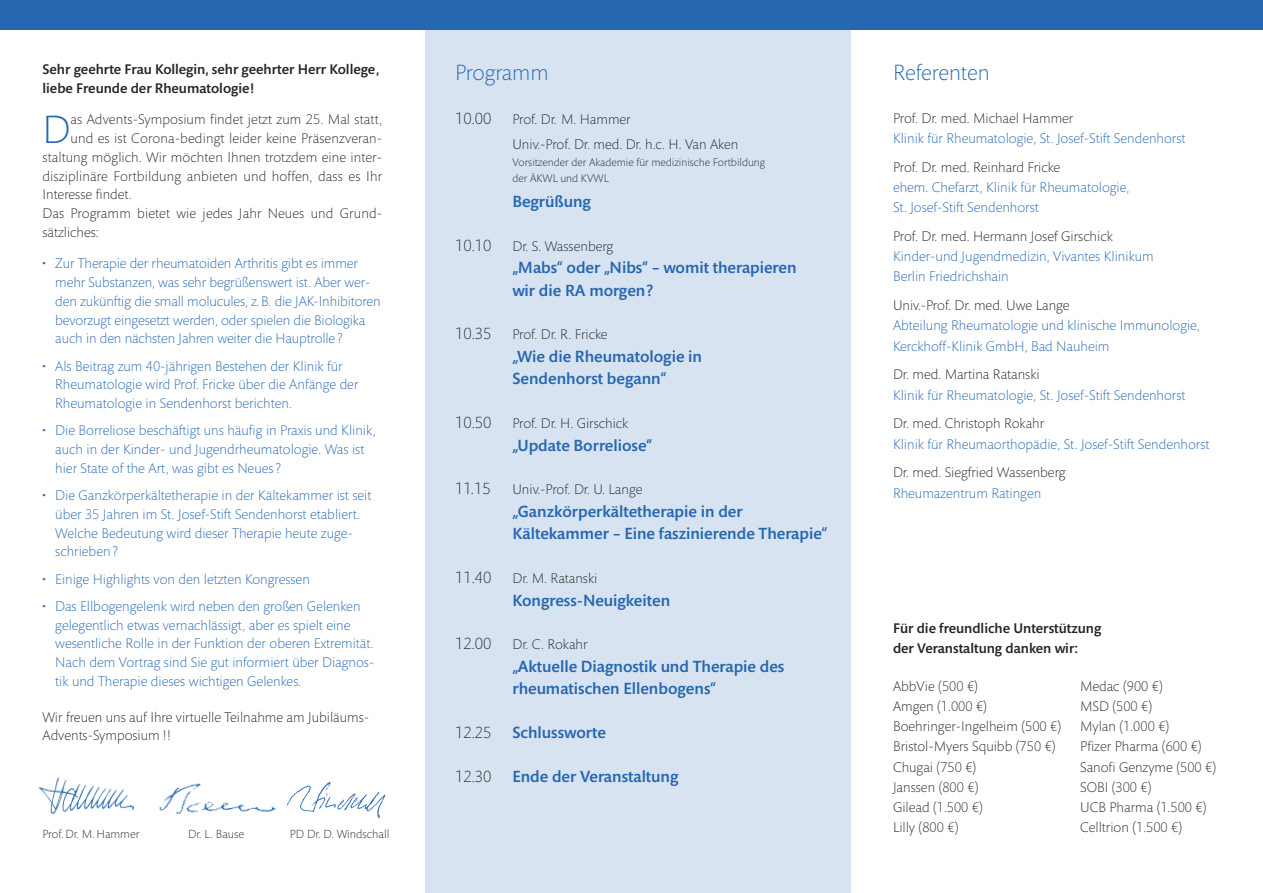
<style>
.page{position:relative;width:1263px;height:893px;background:#fff}
.page>*{position:absolute;margin:0;border:0;box-sizing:border-box;transform-origin:0 0}
.t1{font:300 40.2px "Mundo Sans Pro";color:#2567b0}
.t2{font:300 22.5px "Mundo Sans Pro";color:#2567b0}
.t3{font:500 16.5px/22.5px "Mundo Sans Pro";color:#2567b0}
.t4{font:300 16.5px "Mundo Sans Pro";color:#272627}
.t5{font:300 14.25px/18.8px "Mundo Sans Pro";color:#2567b0}
.t6{font:300 14.25px/20.2px "Mundo Sans Pro";color:#272627}
.t7{font:500 14.25px/19.5px "Mundo Sans Pro";color:#272627}
.t8{font:300 12px "Mundo Sans Pro";color:#272627}
.t9{font:300 11.25px/16.5px "Mundo Sans Pro";color:#272627}
</style>
<div class="page">
<div style="left:425px;top:0;width:425px;height:893px;background:#d8e3f1"></div>
<div style="left:0;top:0;width:1263px;height:30px;background:#2567b0"></div>
<img style="left:37px;top:777px;width:98px;height:38px">
<img style="left:159px;top:783px;width:117px;height:31px">
<img style="left:286px;top:782px;width:100px;height:37px">
<p class="t7" style="left:43px;top:61px;width:338px">Sehr geehrte Frau Kollegin, sehr geehrter Herr Kollege,</p>
<h2 class="t2" style="left:455px;top:64px;width:95px">Programm</h2>
<p class="t7" style="left:43px;top:80px;width:214px">liebe Freunde der Rheumatologie!</p>
<h1 class="t1" style="left:43px;top:114px;width:30px">D</h1>
<p class="t6" style="left:70px;top:111px;width:313px">as Advents-Symposium findet jetzt zum 25. Mal statt,</p>
<p class="t4" style="left:455px;top:112px;width:38px">10.00</p>
<p class="t6" style="left:512px;top:108px;width:227px;line-height:25px">Prof. Dr. M. Hammer<br>Univ.-Prof. Dr. med. Dr. h.c. H. Van Aken</p>
<p class="t9" style="left:512px;top:155px;width:254px">Vorsitzender der Akademie für medizinische Fortbildung der ÄKWL und KVWL</p>
<p class="t3" style="left:512px;top:192px;width:80px">Begrüßung</p>
<p class="t4" style="left:455px;top:239px;width:38px">10.10</p>
<p class="t6" style="left:512px;top:237px;width:102px">Dr. S. Wassenberg</p>
<p class="t3" style="left:512px;top:258px;width:286px">„Mabs“ oder „Nibs“ – womit therapieren wir die RA morgen?</p>
<p class="t4" style="left:455px;top:328px;width:38px">10.35</p>
<p class="t6" style="left:512px;top:326px;width:97px">Prof. Dr. R. Fricke</p>
<p class="t3" style="left:512px;top:347px;width:191px">„Wie die Rheumatologie in<br>Sendenhorst begann“</p>
<p class="t4" style="left:455px;top:416px;width:38px">10.50</p>
<p class="t6" style="left:512px;top:415px;width:117px">Prof. Dr. H. Girschick</p>
<p class="t3" style="left:512px;top:435px;width:141px">„Update Borreliose“</p>
<p class="t4" style="left:455px;top:483px;width:37px">11.15</p>
<p class="t6" style="left:512px;top:481px;width:132px">Univ.-Prof. Dr. U. Lange</p>
<p class="t3" style="left:512px;top:502px;width:317px">„Ganzkörperkältetherapie in der<br>Kältekammer – Eine faszinierende Therapie“</p>
<p class="t4" style="left:455px;top:571px;width:38px">11.40</p>
<p class="t6" style="left:512px;top:570px;width:86px">Dr. M. Ratanski</p>
<p class="t3" style="left:512px;top:590px;width:159px">Kongress-Neuigkeiten</p>
<p class="t4" style="left:455px;top:638px;width:38px">12.00</p>
<p class="t6" style="left:512px;top:636px;width:77px">Dr. C. Rokahr</p>
<p class="t3" style="left:512px;top:657px;width:273px">„Aktuelle Diagnostik und Therapie des rheumatischen Ellenbogens“</p>
<p class="t4" style="left:455px;top:726px;width:38px">12.25</p>
<p class="t3" style="left:512px;top:723px;width:95px">Schlussworte</p>
<p class="t4" style="left:455px;top:770px;width:38px">12.30</p>
<p class="t3" style="left:512px;top:767px;width:168px">Ende der Veranstaltung</p>
<p class="t6" style="left:70px;top:130px;width:313px">und es ist Corona-bedingt leider keine Präsenzveran-</p>
<p class="t6" style="left:43px;top:148px;width:341px">staltung möglich. Wir möchten Ihnen trotzdem eine inter-</p>
<p class="t6" style="left:43px;top:167px;width:341px">disziplinäre Fortbildung anbieten und hoffen, dass es Ihr</p>
<p class="t6" style="left:43px;top:186px;width:91px">Interesse findet.</p>
<p class="t6" style="left:43px;top:205px;width:341px">Das Programm bietet wie jedes Jahr Neues und Grund-</p>
<p class="t6" style="left:43px;top:223px;width:58px">sätzliches:</p>
<p class="t5" style="left:55px;top:256px;width:327px;text-indent:-13px">• Zur Therapie der rheumatoiden Arthritis gibt es immer mehr Substanzen, was sehr begrüßenswert ist. Aber wer&shy;den zukünftig die small molucules, z.B. die JAK-Inhibitoren bevorzugt eingesetzt werden, oder spielen die Biologika auch in den nächsten Jahren weiter die Hauptrolle ?</p>
<p class="t5" style="left:55px;top:358px;width:305px;text-indent:-13px">• Als Beitrag zum 40-jährigen Bestehen der Klinik für<br>Rheumatologie wird Prof. Fricke über die Anfänge der<br>Rheumatologie in Sendenhorst berichten.</p>
<p class="t5" style="left:55px;top:423px;width:322px;text-indent:-13px">• Die Borreliose beschäftigt uns häufig in Praxis und Klinik, auch in der Kinder- und Jugendrheumatologie. Was ist hier State of the Art, was gibt es Neues ?</p>
<p class="t5" style="left:55px;top:487px;width:318px;text-indent:-13px">• Die Ganzkörperkältetherapie in der Kältekammer ist seit über 35 Jahren im St. Josef-Stift Sendenhorst etabliert.<br>Welche Bedeutung wird dieser Therapie heute zuge&shy;schrieben ?</p>
<p class="t5" style="left:43px;top:571px;width:269px">• Einige Highlights von den letzten Kongressen</p>
<p class="t5" style="left:55px;top:598px;width:321px;text-indent:-13px">• Das Ellbogengelenk wird neben den großen Gelenken gelegentlich etwas vernachlässigt, aber es spielt eine wesentliche Rolle in der Funktion der oberen Extremität.<br>Nach dem Vortrag sind Sie gut informiert über Diagnos&shy;tik und Therapie dieses wichtigen Gelenkes.</p>
<p class="t6" style="left:43px;top:709px;width:328px;line-height:18.8px">Wir freuen uns auf Ihre virtuelle Teilnahme am Jubiläums-<br>Advents-Symposium !!</p>
<p class="t8" style="left:43px;top:829px;width:98px">Prof. Dr. M. Hammer</p>
<p class="t8" style="left:188px;top:829px;width:58px">Dr. L. Bause</p>
<p class="t8" style="left:290px;top:829px;width:101px">PD Dr. D. Windschall</p>
<h2 class="t2" style="left:893px;top:64px;width:98px">Referenten</h2>
<p class="t6" style="left:893px;top:109px;width:182px">Prof. Dr. med. Michael Hammer</p>
<p class="t5" style="left:893px;top:130px;width:294px">Klinik für Rheumatologie, St. Josef-Stift Sendenhorst</p>
<p class="t6" style="left:893px;top:158px;width:169px">Prof. Dr. med. Reinhard Fricke</p>
<p class="t5" style="left:893px;top:178px;width:238px;line-height:20.2px">ehem. Chefarzt, Klinik für Rheumatologie,<br>St. Josef-Stift Sendenhorst</p>
<p class="t6" style="left:893px;top:227px;width:221px">Prof. Dr. med. Hermann Josef Girschick</p>
<p class="t5" style="left:893px;top:248px;width:262px;line-height:20.2px">Kinder-und Jugendmedizin, Vivantes Klinikum<br>Berlin Friedrichshain</p>
<p class="t6" style="left:893px;top:297px;width:178px">Univ.-Prof. Dr. med. Uwe Lange</p>
<p class="t5" style="left:893px;top:317px;width:308px;line-height:20.2px">Abteilung Rheumatologie und klinische Immunologie,<br>Kerckhoff-Klinik GmbH, Bad Nauheim</p>
<p class="t6" style="left:893px;top:366px;width:148px">Dr. med. Martina Ratanski</p>
<p class="t5" style="left:893px;top:387px;width:294px">Klinik für Rheumatologie, St. Josef-Stift Sendenhorst</p>
<p class="t6" style="left:893px;top:415px;width:153px">Dr. med. Christoph Rokahr</p>
<p class="t5" style="left:893px;top:436px;width:318px">Klinik für Rheumaorthopädie, St. Josef-Stift Sendenhorst</p>
<p class="t6" style="left:893px;top:464px;width:174px">Dr. med. Siegfried Wassenberg</p>
<p class="t5" style="left:893px;top:485px;width:150px">Rheumazentrum Ratingen</p>
<p class="t7" style="left:893px;top:620px;width:210px">Für die freundliche Unterstützung der Veranstaltung danken wir:</p>
<p class="t6" style="left:893px;top:677px;width:170px">AbbVie (500 €)<br>Amgen (1.000 €)<br>Boehringer-Ingelheim (500 €)<br>Bristol-Myers Squibb (750 €)<br>Chugai (750 €)<br>Janssen (800 €)<br>Gilead (1.500 €)<br>Lilly (800 €)</p>
<p class="t6" style="left:1080px;top:677px;width:137px">Medac (900 €)<br>MSD (500 €)<br>Mylan (1.000 €)<br>Pfizer Pharma (600 €)<br>Sanofi Genzyme (500 €)<br>SOBI (300 €)<br>UCB Pharma (1.500 €)<br>Celltrion (1.500 €)</p>
</div>
